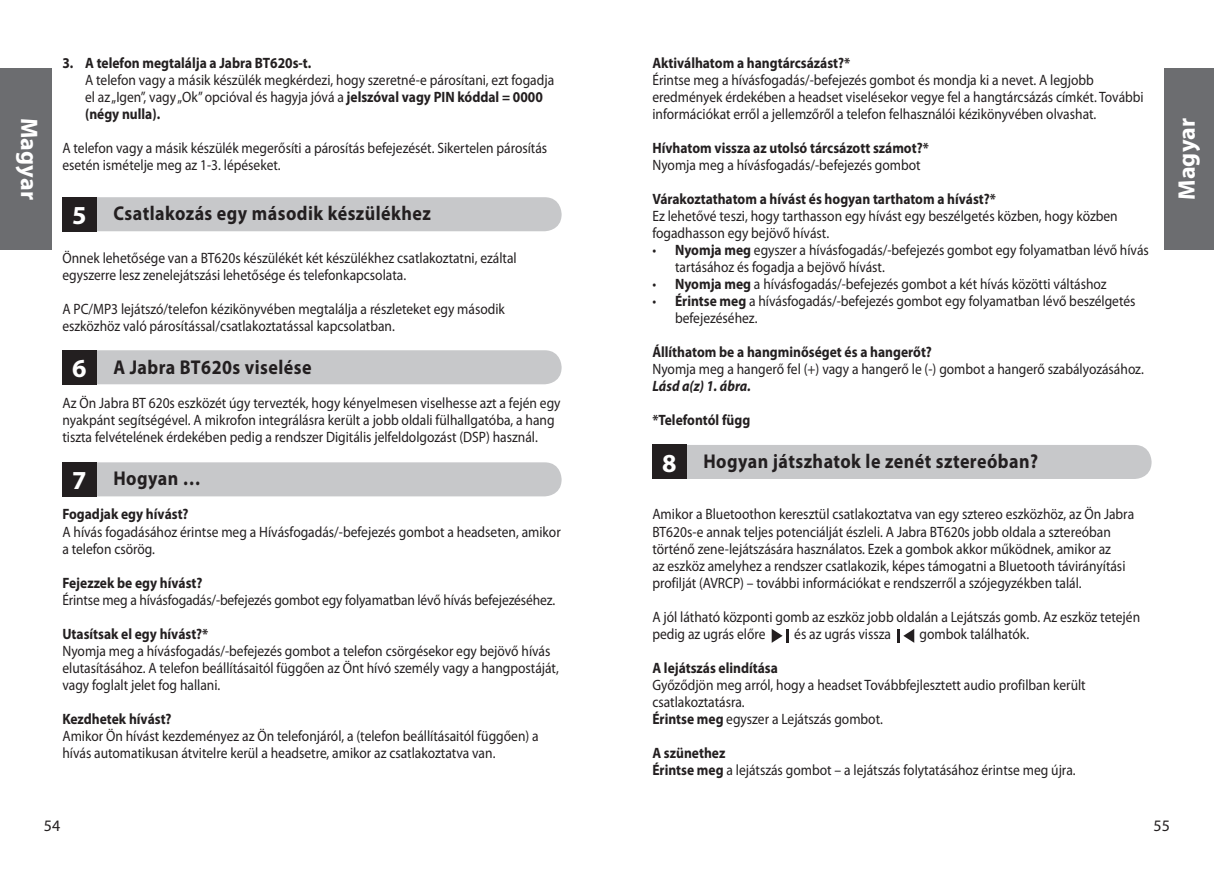
<style>
.page{position:relative;width:1214px;height:874px;background:#fff}
.page>*{position:absolute;margin:0;border:0;box-sizing:border-box;transform-origin:0 0}
.t1{font:700 26px "Myriad Pro";color:#fff}
.t2{font:700 24px "Myriad Pro";letter-spacing:.005em;color:#fff}
.t3{font:700 20px "Myriad Pro";letter-spacing:.025em;color:#231f20;scale:.9 1}
.t4{font:16px "Myriad Pro";color:#231f20}
.t5{font:15px/17px "Myriad Pro";color:#231f20;scale:.9 1}
.t6{font:700 15px "Myriad Pro";color:#231f20;scale:.9 1}
.t7{font:italic 700 15px "Myriad Pro";color:#231f20;scale:.9 1}
.s1{font-weight:700}
</style>
<div class="page">
<div style="left:0;top:68px;width:51px;height:181px;background:#6c6d70"></div>
<div style="left:1163px;top:68px;width:50px;height:181px;background:#6c6d70"></div>
<div style="left:686px;top:444px;width:465px;height:34px;background:#c7c8ca"></div>
<div style="left:652px;top:444px;width:34px;height:34px;background:#231f20"></div>
<div style="left:96px;top:462px;width:465px;height:34px;background:#c7c8ca"></div>
<div style="left:62px;top:462px;width:34px;height:34px;background:#231f20"></div>
<div style="left:96px;top:350px;width:465px;height:34px;background:#c7c8ca"></div>
<div style="left:62px;top:350px;width:34px;height:34px;background:#231f20"></div>
<div style="left:96px;top:197px;width:465px;height:34px;background:#c7c8ca"></div>
<div style="left:62px;top:197px;width:34px;height:34px;background:#231f20"></div>
<svg style="left:771px;top:629px;width:17px;height:13px"></svg>
<svg style="left:903px;top:629px;width:11px;height:13px"></svg>
<hr style="left:896px;top:628px;width:3px;height:14px;background:#231f20">
<h2 class="t2" style="left:43px;top:118px;width:83px;rotate:90deg">Magyar</h2>
<p class="t6" style="left:62px;top:54px;width:278px">3. A telefon megtalálja a Jabra BT620s-t.</p>
<p class="t5" style="left:85px;top:72px;width:522px">A telefon vagy a másik készülék megkérdezi, hogy szeretné-e párosítani, ezt fogadja el az „Igen”, vagy „Ok” opcióval és hagyja jóvá a <span class="s1">jelszóval vagy PIN kóddal = 0000 (négy nulla).</span></p>
<p class="t5" style="left:62px;top:140px;width:540px">A telefon vagy a másik készülék megerősíti a párosítás befejezését. Sikertelen párosítás esetén ismételje meg az 1-3. lépéseket.</p>
<h3 class="t3" style="left:113px;top:202px;width:354px">Csatlakozás egy második készülékhez</h3>
<p class="t5" style="left:62px;top:250px;width:506px">Önnek lehetősége van a BT620s készülékét két készülékhez csatlakoztatni, ezáltal egyszerre lesz zenelejátszási lehetősége és telefonkapcsolata.</p>
<p class="t5" style="left:62px;top:301px;width:493px">A PC/MP3 lejátszó/telefon kézikönyvében megtalálja a részleteket egy második eszközhöz való párosítással/csatlakoztatással kapcsolatban.</p>
<h3 class="t3" style="left:113px;top:356px;width:222px">A Jabra BT620s viselése</h3>
<p class="t5" style="left:62px;top:395px;width:555px">Az Ön Jabra BT 620s eszközét úgy tervezték, hogy kényelmesen viselhesse azt a fején egy nyakpánt segítségével. A mikrofon integrálásra került a jobb oldali fülhallgatóba, a hang tiszta felvételének érdekében pedig a rendszer Digitális jelfeldolgozást (DSP) használ.</p>
<h3 class="t3" style="left:113px;top:467px;width:99px">Hogyan …</h3>
<p class="t6" style="left:62px;top:505px;width:142px">Fogadjak egy hívást?</p>
<p class="t5" style="left:62px;top:523px;width:555px">A hívás fogadásához érintse meg a Hívásfogadás/-befejezés gombot a headseten, amikor a telefon csörög.</p>
<p class="t6" style="left:62px;top:573px;width:157px">Fejezzek be egy hívást?</p>
<p class="t5" style="left:62px;top:591px;width:549px">Érintse meg a hívásfogadás/-befejezés gombot egy folyamatban lévő hívás befejezéséhez.</p>
<p class="t6" style="left:62px;top:624px;width:164px">Utasítsak el egy hívást?*</p>
<p class="t5" style="left:62px;top:642px;width:553px">Nyomja meg a hívásfogadás/-befejezés gombot a telefon csörgésekor egy bejövő hívás elutasításához. A telefon beállításaitól függően az Önt hívó személy vagy a hangpostáját, vagy foglalt jelet fog hallani.</p>
<p class="t6" style="left:62px;top:709px;width:123px">Kezdhetek hívást?</p>
<p class="t5" style="left:62px;top:727px;width:530px">Amikor Ön hívást kezdeményez az Ön telefonjáról, a (telefon beállításaitól függően) a hívás automatikusan átvitelre kerül a headsetre, amikor az csatlakoztatva van.</p>
<h1 class="t1" style="left:72px;top:200px;width:16px">5</h1>
<h1 class="t1" style="left:72px;top:353px;width:16px">6</h1>
<h1 class="t1" style="left:72px;top:465px;width:16px">7</h1>
<p class="t4" style="left:44px;top:816px;width:18px">54</p>
<p class="t6" style="left:652px;top:54px;width:221px">Aktiválhatom a hangtárcsázást?*</p>
<p class="t5" style="left:652px;top:72px;width:547px">Érintse meg a hívásfogadás/-befejezés gombot és mondja ki a nevet. A legjobb eredmények érdekében a headset viselésekor vegye fel a hangtárcsázás címkét. További információkat erről a jellemzőről a telefon felhasználói kézikönyvében olvashat.</p>
<p class="t6" style="left:652px;top:139px;width:309px">Hívhatom vissza az utolsó tárcsázott számot?*</p>
<p class="t5" style="left:652px;top:157px;width:300px">Nyomja meg a hívásfogadás/-befejezés gombot</p>
<p class="t6" style="left:652px;top:190px;width:383px">Várakoztathatom a hívást és hogyan tarthatom a hívást?*</p>
<p class="t5" style="left:652px;top:208px;width:518px">Ez lehetővé teszi, hogy tarthasson egy hívást egy beszélgetés közben, hogy közben fogadhasson egy bejövő hívást.</p>
<p class="t5" style="left:675px;top:242px;width:528px;text-indent:-23px">• <span class="s1">Nyomja meg</span> egyszer a hívásfogadás/-befejezés gombot egy folyamatban lévő hívás tartásához és fogadja a bejövő hívást.</p>
<p class="t5" style="left:652px;top:276px;width:506px">• <span class="s1">Nyomja meg</span> a hívásfogadás/-befejezés gombot a két hívás közötti váltáshoz</p>
<p class="t5" style="left:675px;top:293px;width:513px;text-indent:-23px">• <span class="s1">Érintse meg</span> a hívásfogadás/-befejezés gombot egy folyamatban lévő beszélgetés befejezéséhez.</p>
<p class="t6" style="left:652px;top:343px;width:312px">Állíthatom be a hangminőséget és a hangerőt?</p>
<p class="t5" style="left:652px;top:361px;width:547px">Nyomja meg a hangerő fel (+) vagy a hangerő le (-) gombot a hangerő szabályozásához.</p>
<p class="t7" style="left:652px;top:378px;width:111px">Lásd a(z) 1. ábra.</p>
<p class="t6" style="left:652px;top:411px;width:110px">*Telefontól függ</p>
<h3 class="t3" style="left:703px;top:450px;width:373px">Hogyan játszhatok le zenét sztereóban?</h3>
<p class="t5" style="left:652px;top:506px;width:537px">Amikor a Bluetoothon keresztül csatlakoztatva van egy sztereo eszközhöz, az Ön Jabra BT620s-e annak teljes potenciálját észleli. A Jabra BT620s jobb oldala a sztereóban történő zene-lejátszására használatos. Ezek a gombok akkor működnek, amikor az<br>az eszköz amelyhez a rendszer csatlakozik, képes támogatni a Bluetooth távirányítási profilját (AVRCP) – további információkat e rendszerről a szójegyzékben talál.</p>
<p class="t5" style="left:652px;top:608px;width:543px">A jól látható központi gomb az eszköz jobb oldalán a Lejátszás gomb. Az eszköz tetején pedig az ugrás előre</p>
<h1 class="t1" style="left:662px;top:448px;width:16px">8</h1>
<p class="t5" style="left:794px;top:625px;width:109px">és az ugrás vissza</p>
<p class="t5" style="left:919px;top:625px;width:123px">gombok találhatók.</p>
<p class="t6" style="left:652px;top:658px;width:141px">A lejátszás elindítása</p>
<p class="t5" style="left:652px;top:676px;width:483px">Győződjön meg arról, hogy a headset Továbbfejlesztett audio profilban került csatlakoztatásra.<br><span class="s1">Érintse meg</span> egyszer a Lejátszás gombot.</p>
<p class="t5" style="left:652px;top:744px;width:471px"><span class="s1">A szünethez<br>Érintse meg</span> a lejátszás gombot – a lejátszás folytatásához érintse meg újra.</p>
<h2 class="t2" style="left:1173px;top:200px;width:83px;rotate:-90deg">Magyar</h2>
<p class="t4" style="left:1153px;top:816px;width:18px">55</p>
</div>
